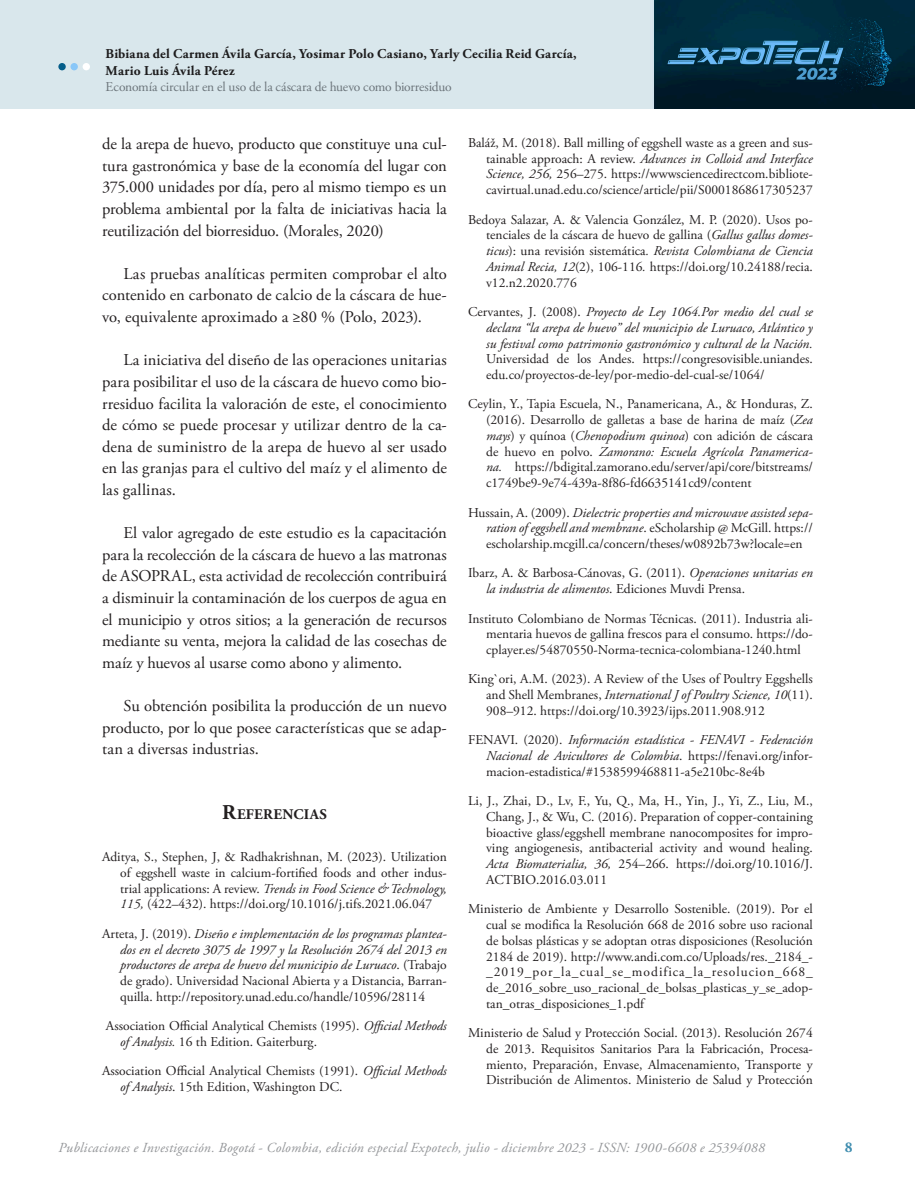
<style>
.page{position:relative;width:915px;height:1191px;background:#fff}
.page>*{position:absolute;margin:0;border:0;box-sizing:border-box;transform-origin:0 0}
.TEXTO_CORRIDO{font:16.5px/21.6px "Adobe Garamond Pro";letter-spacing:-.01em;color:#231f20;text-align:justify}
.t1{font:700 15px "Adobe Garamond Pro";color:#3f8daf}
._3_TITULOS{font:700 14.7px "Adobe Garamond Pro";letter-spacing:.025em;color:#231f20}
.t2{font:italic 13.8px "Adobe Garamond Pro";letter-spacing:.02em;color:#939598}
._4_REFERENICA{font:13.5px/15.8px "Adobe Garamond Pro";color:#231f20;text-align:justify}
._4_REFERENICA-2{font:italic 13.5px/15.8px "Adobe Garamond Pro";color:#231f20;text-align:justify}
.t3{font:700 13.5px/16.5px "Adobe Garamond Pro";letter-spacing:.015em;color:#231f20}
.t4{font:13.5px "Adobe Garamond Pro";letter-spacing:-.01em;color:#808285}
.s1{font-size:21px}
.s2{font-style:italic}
.s3{font-style:normal}
</style>
<div class="page">
<img style="left:0;top:0;width:914px;height:109px">
<div style="left:58px;top:63px;width:8px;height:7px;background:#055e8a;border-radius:50%"></div>
<div style="left:70px;top:63px;width:8px;height:7px;background:#89c7f8;border-radius:50%"></div>
<div style="left:83px;top:63px;width:7px;height:7px;background:#fff;border-radius:50%"></div>
<p class="t3" style="left:106px;top:46px;width:472px">Bibiana del Carmen Ávila García, Yosimar Polo Casiano, Yarly Cecilia Reid García,<br>Mario Luis Ávila Pérez</p>
<p class="t4" style="left:106px;top:79px;width:347px">Economía circular en el uso de la cáscara de huevo como biorresiduo</p>
<p class="TEXTO_CORRIDO" style="left:102px;top:134px;width:346px">de la arepa de huevo, producto que constituye una cul&shy;tura gastronómica y base de la economía del lugar con 375.000 unidades por día, pero al mismo tiempo es un problema ambiental por la falta de iniciativas hacia la reutilización del biorresiduo. (Morales, 2020)</p>
<p class="TEXTO_CORRIDO" style="left:102px;top:263px;width:346px;text-indent:21px">Las pruebas analíticas permiten comprobar el alto contenido en carbonato de calcio de la cáscara de hue&shy;vo, equivalente aproximado a ≥80 % (Polo, 2023).</p>
<p class="TEXTO_CORRIDO" style="left:102px;top:350px;width:346px;text-indent:21px">La iniciativa del diseño de las operaciones unitarias para posibilitar el uso de la cáscara de huevo como bio&shy;rresiduo facilita la valoración de este, el conocimiento de cómo se puede procesar y utilizar dentro de la ca&shy;dena de suministro de la arepa de huevo al ser usado en las granjas para el cultivo del maíz y el alimento de las gallinas.</p>
<p class="TEXTO_CORRIDO" style="left:102px;top:523px;width:346px;text-indent:21px">El valor agregado de este estudio es la capacitación para la recolección de la cáscara de huevo a las matronas de ASOPRAL, esta actividad de recolección contribuirá a disminuir la contaminación de los cuerpos de agua en el municipio y otros sitios; a la generación de recursos mediante su venta, mejora la calidad de las cosechas de maíz y huevos al usarse como abono y alimento.</p>
<p class="TEXTO_CORRIDO" style="left:102px;top:695px;width:346px;text-indent:21px">Su obtención posibilita la producción de un nuevo producto, por lo que posee características que se adap&shy;tan a diversas industrias.</p>
<p class="_3_TITULOS" style="left:222px;top:806px;width:106px"><span class="s1">R</span>EFERENCIAS</p>
<p class="_4_REFERENICA" style="left:120px;top:849px;width:328px;text-indent:-18px">Aditya, S., Stephen, J, &amp; Radhakrishnan, M. (2023). Utilization of eggshell waste in calcium-fortified foods and other indus&shy;trial applications: A review. <span class="s2">Trends in Food Science &amp; Technology, 115,</span> (422–432). https://doi.org/10.1016/j.tifs.2021.06.047</p>
<p class="_4_REFERENICA-2" style="left:120px;top:926px;width:328px;text-indent:-18px"><span class="s3">Arteta, J. (2019).</span> Diseño e implementación de los programas plantea&shy;dos en el decreto 3075 de 1997 y la Resolución 2674 del 2013 en productores de arepa de huevo del municipio de Luruaco<span class="s3">. (Trabajo de grado). Universidad Nacional Abierta y a Distancia, Barran&shy;quilla. http://repository.unad.edu.co/handle/10596/28114</span></p>
<p class="_4_REFERENICA" style="left:120px;top:1018px;width:328px;text-indent:-14px">Association Official Analytical Chemists (1995). <span class="s2">Official Methods of Analysis.</span> 16 th Edition. Gaiterburg.</p>
<p class="_4_REFERENICA" style="left:120px;top:1063px;width:328px;text-indent:-18px">Association Official Analytical Chemists (1991). <span class="s2">Official Methods of Analysis</span>. 15th Edition, Washington DC.</p>
<p class="_4_REFERENICA" style="left:486px;top:135px;width:328px;text-indent:-18px">Baláž, M. (2018). Ball milling of eggshell waste as a green and sus&shy;tainable approach: A review. <span class="s2">Advances in Colloid and Interface Science, 256,</span> 256–275. https://wwwsciencedirectcom.bibliote&shy;cavirtual.unad.edu.co/science/article/pii/S0001868617305237</p>
<p class="_4_REFERENICA" style="left:486px;top:212px;width:328px;text-indent:-18px">Bedoya Salazar, A. &amp; Valencia González, M. P. (2020). Usos po&shy;tenciales de la cáscara de huevo de gallina (<span class="s2">Gallus gallus domes&shy;ticus</span>): una revisión sistemática<span class="s2">. Revista Colombiana de Ciencia Animal Recia, 12</span>(2), 106-116<span class="s2">.</span> https://doi.org/10.24188/recia. v12.n2.2020.776</p>
<p class="_4_REFERENICA-2" style="left:486px;top:304px;width:328px;text-indent:-18px"><span class="s3">Cervantes, J. (2008).</span> Proyecto de Ley 1064.Por medio del cual se declara “la arepa de huevo” del municipio de Luruaco, Atlántico y su festival como patrimonio gastronómico y cultural de la Nación.<br><span class="s3">Universidad de los Andes. https://congresovisible.uniandes. edu.co/proyectos-de-ley/por-medio-del-cual-se/1064/</span></p>
<p class="_4_REFERENICA" style="left:486px;top:397px;width:328px;text-indent:-18px">Ceylin, Y., Tapia Escuela, N., Panamericana, A., &amp; Honduras, Z. (2016). Desarrollo de galletas a base de harina de maíz (<span class="s2">Zea mays</span>) y quínoa (<span class="s2">Chenopodium quinoa</span>) con adición de cáscara de huevo en polvo. <span class="s2">Zamorano: Escuela Agrícola Panamerica&shy;na.</span> https://bdigital.zamorano.edu/server/api/core/bitstreams/ c1749be9-9e74-439a-8f86-fd6635141cd9/content</p>
<p class="_4_REFERENICA" style="left:486px;top:505px;width:328px;text-indent:-18px">Hussain, A. (2009). <span class="s2">Dielectric properties and microwave assisted sepa&shy;ration of eggshell and membrane</span>. eScholarship @ McGill. https:// escholarship.mcgill.ca/concern/theses/w0892b73w?locale=en</p>
<p class="_4_REFERENICA" style="left:486px;top:566px;width:328px;text-indent:-18px">Ibarz, A. &amp; Barbosa-Cánovas, G. (2011). <span class="s2">Operaciones unitarias en la industria de alimentos</span>. Ediciones Muvdi Prensa.</p>
<p class="_4_REFERENICA" style="left:486px;top:611px;width:328px;text-indent:-18px">Instituto Colombiano de Normas Técnicas. (2011). Industria ali&shy;mentaria huevos de gallina frescos para el consumo. https://do&shy;cplayer.es/54870550-Norma-tecnica-colombiana-1240.html</p>
<p class="_4_REFERENICA" style="left:486px;top:671px;width:328px;text-indent:-18px">King`ori, A.M. (2023). A Review of the Uses of Poultry Eggshells and Shell Membranes, <span class="s2">International J of Poultry Science, 10</span>(11).<br>908–912. https://doi.org/10.3923/ijps.2011.908.912</p>
<p class="_4_REFERENICA" style="left:486px;top:732px;width:328px;text-indent:-18px">FENAVI. (2020). <span class="s2">Información estadística - FENAVI - Federación Nacional de Avicultores de Colombia</span>. https://fenavi.org/infor&shy;macion-estadistica/#1538599468811-a5e210bc-8e4b</p>
<p class="_4_REFERENICA" style="left:486px;top:793px;width:328px;text-indent:-18px">Li, J., Zhai, D., Lv, F., Yu, Q., Ma, H., Yin, J., Yi, Z., Liu, M., Chang, J., &amp; Wu, C. (2016). Preparation of copper-containing bioactive glass/eggshell membrane nanocomposites for impro&shy;ving angiogenesis, antibacterial activity and wound healing.<br><span class="s2">Acta Biomaterialia, 36,</span> 254–266. https://doi.org/10.1016/J.<br>ACTBIO.2016.03.011</p>
<p class="_4_REFERENICA" style="left:486px;top:901px;width:328px;text-indent:-18px">Ministerio de Ambiente y Desarrollo Sostenible. (2019). Por el cual se modifica la Resolución 668 de 2016 sobre uso racional de bolsas plásticas y se adoptan otras disposiciones (Resolución 2184 de 2019). http://www.andi.com.co/Uploads/res._2184_- _2019_por_la_cual_se_modifica_la_resolucion_668_ de_2016_sobre_uso_racional_de_bolsas_plasticas_y_se_adop&shy;tan_otras_disposiciones_1.pdf</p>
<p class="_4_REFERENICA" style="left:486px;top:1025px;width:328px;text-indent:-18px">Ministerio de Salud y Protección Social. (2013). Resolución 2674 de 2013. Requisitos Sanitarios Para la Fabricación, Procesa&shy;miento, Preparación, Envase, Almacenamiento, Transporte y Distribución de Alimentos. Ministerio de Salud y Protección</p>
<p class="t2" style="left:58px;top:1139px;width:708px">Publicaciones e Investigación. Bogotá - Colombia, edición especial Expotech, julio - diciembre 2023 - ISSN: 1900-6608 e 25394088</p>
<p class="t1" style="left:844px;top:1138px;width:9px">8</p>
</div>
